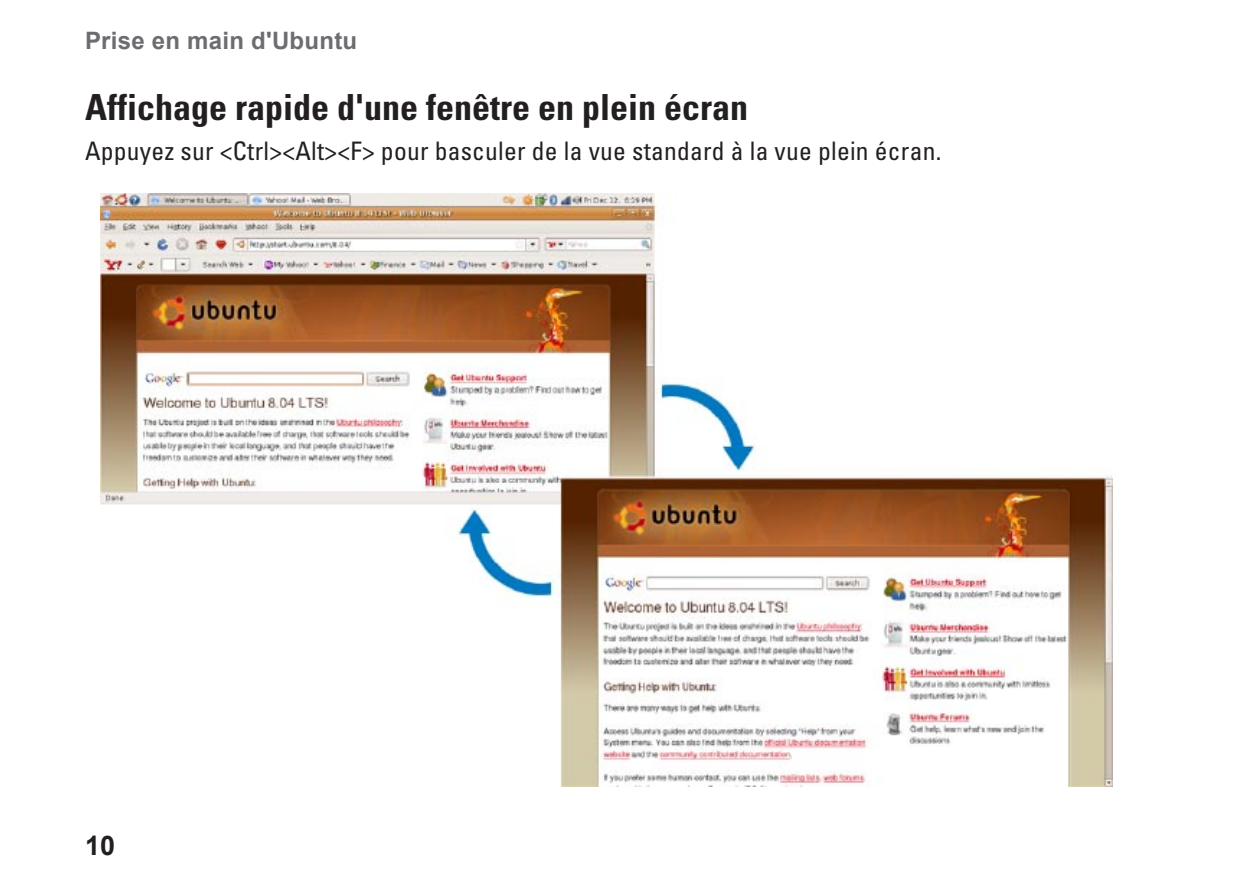
<style>
.page{position:relative;width:1259px;height:893px;background:#fff}
.page>*{position:absolute;margin:0;border:0;box-sizing:border-box;transform-origin:0 0}
.t1{font:700 condensed 36px "Univers";color:#231f20}
.t2{font:700 27px "Arial";color:#231f20}
.t3{font:condensed 25.5px "Univers";letter-spacing:.01em;color:#231f20}
.t4{font:700 24px "Arial";letter-spacing:.01em;color:#6c6d70}
</style>
<div class="page">
<img style="left:101px;top:194px;width:1011px;height:592px">
<p class="t4" style="left:85px;top:25px;width:274px">Prise en main d'Ubuntu</p>
<h1 class="t1" style="left:85px;top:85px;width:664px">Affichage rapide d'une fenêtre en plein écran</h1>
<p class="t3" style="left:85px;top:135px;width:858px">Appuyez sur &lt;Ctrl&gt;&lt;Alt&gt;&lt;F&gt; pour basculer de la vue standard à la vue plein écran.</p>
<p class="t2" style="left:85px;top:827px;width:32px">10</p>
</div>
